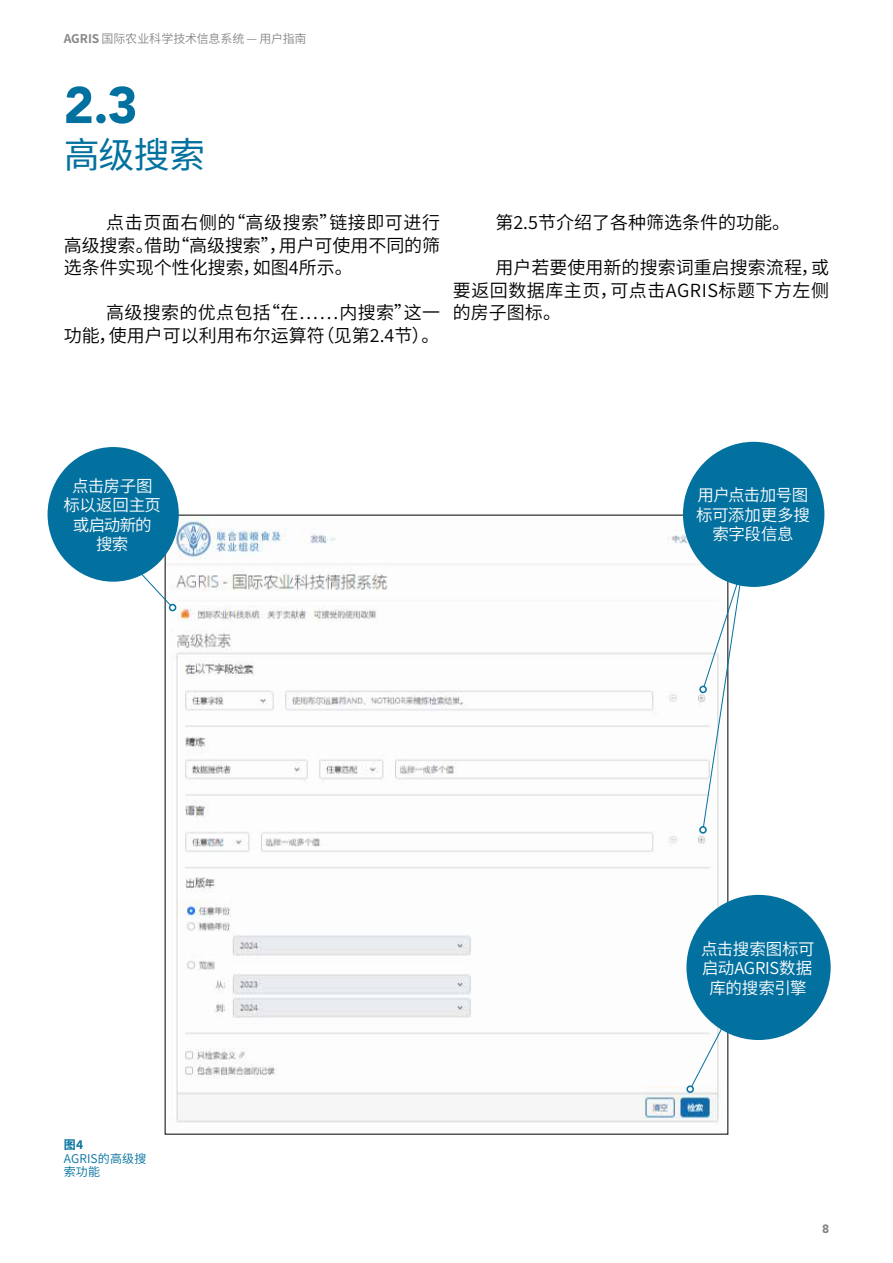
<style>
.page{position:relative;width:893px;height:1263px;background:#fff}
.page>*{position:absolute;margin:0;border:0;box-sizing:border-box;transform-origin:0 0}
.t1{font:900 51px "Avenir";color:#03719f}
.t2{font:36px "Source Han Sans CN";color:#03719f}
.t3{font:18px/22.5px "Source Han Sans CN";color:#000;text-align:justify}
.t4{font:16.5px/19.5px "Source Han Sans CN";letter-spacing:-.025em;color:#fff;text-align:center}
.t5{font:12px "Source Han Sans CN";letter-spacing:-.015em;color:#878787}
.t6{font:12px/13.5px "Source Han Sans CN";letter-spacing:.015em;color:#03719f}
.t7{font:700 12px "Source Han Sans CN";color:#03719f}
.t8{font:900 12px "Avenir";color:#878787}
.s1{font-weight:700}
</style>
<div class="page">
<img style="left:167px;top:517px;width:559px;height:606px">
<svg style="left:139px;top:568px;width:33px;height:38px"></svg>
<div style="left:169px;top:604px;width:7px;height:7px;border:2px solid #03719f;border-radius:50%"></div>
<div style="left:699px;top:686px;width:8px;height:7px;border:2px solid #03719f;border-radius:50%"></div>
<svg style="left:691px;top:995px;width:59px;height:92px"></svg>
<div style="left:686px;top:1085px;width:8px;height:8px;border:2px solid #03719f;border-radius:50%"></div>
<svg style="left:703px;top:566px;width:41px;height:262px"></svg>
<div style="left:699px;top:826px;width:8px;height:8px;border:2px solid #03719f;border-radius:50%"></div>
<div style="left:48px;top:447px;width:131px;height:135px;background:#03719f;border-radius:50%"></div>
<div style="left:683px;top:442px;width:141px;height:145px;background:#03719f;border-radius:50%"></div>
<div style="left:686px;top:895px;width:145px;height:145px;background:#03719f;border-radius:50%"></div>
<p class="t5" style="left:64px;top:31px;width:244px"><span class="s1">AGRIS</span> 国际农业科学技术信息系统 — 用户指南</p>
<h1 class="t1" style="left:64px;top:62px;width:75px">2.3</h1>
<h2 class="t2" style="left:64px;top:135px;width:143px">高级搜索</h2>
<p class="t3" style="left:64px;top:212px;width:378px;text-indent:43px">点击页面右侧的“高级搜索”链接即可进行高级搜索。借助“高级搜索”，用户可使用不同的筛选条件实现个性化搜索，如图4所示。</p>
<p class="t3" style="left:64px;top:302px;width:378px;text-align:right">高级搜索的优点包括“在……内搜索”这一<br>功能，使用户可以利用布尔运算符（见第2.4节）。</p>
<p class="t3" style="left:495px;top:212px;width:296px">第2.5节介绍了各种筛选条件的功能。</p>
<p class="t3" style="left:453px;top:257px;width:378px;text-indent:43px">用户若要使用新的搜索词重启搜索流程，或要返回数据库主页，可点击AGRIS标题下方左侧的房子图标。</p>
<p class="t4" style="left:64px;top:476px;width:99px">点击房子图标以返回主页或启动新的搜索</p>
<p class="t4" style="left:696px;top:486px;width:115px">用户点击加号图标可添加更多搜索字段信息</p>
<p class="t7" style="left:64px;top:1138px;width:21px">图4</p>
<p class="t6" style="left:64px;top:1152px;width:84px">AGRIS的高级搜索功能</p>
<p class="t4" style="left:701px;top:939px;width:115px">点击搜索图标可启动AGRIS数据库的搜索引擎</p>
<p class="t8" style="left:822px;top:1219px;width:9px">8</p>
</div>
